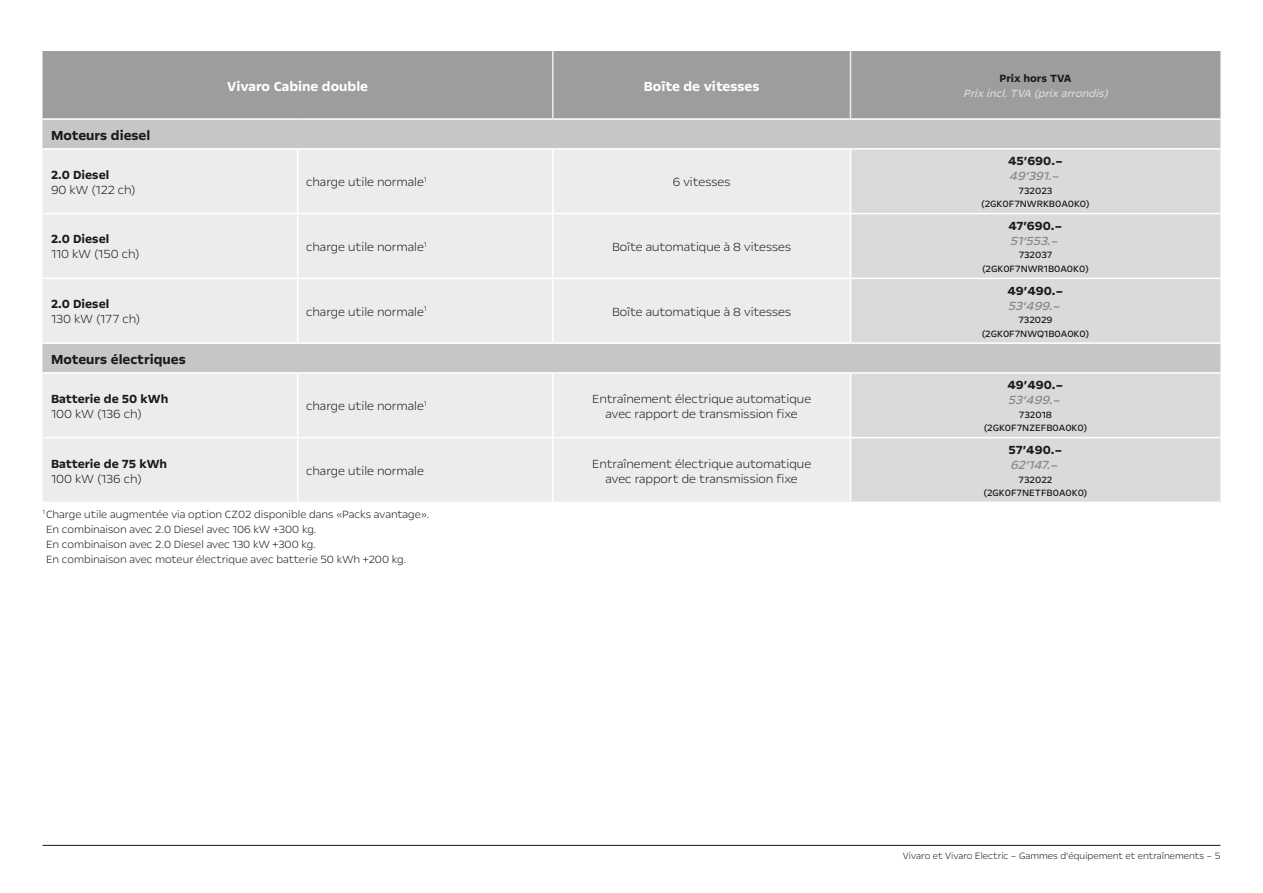
<style>
.page{position:relative;width:1263px;height:893px;background:#fff}
.page>*{position:absolute;margin:0;border:0;box-sizing:border-box;transform-origin:0 0}
.t1{font:700 15px "Opel Next";color:#fff}
.t2{font:700 15px "Opel Next";color:#1a1a18}
.t3{font:300 13.5px/15px "Opel Next";color:#1a1a18;text-align:center}
.t4{font:700 13.5px "Opel Next";color:#1a1a18}
.t5{font:italic 13.5px "Opel Next";color:#878786}
.t6{font:300 12px/15px "Opel Next";color:#1a1a18}
.t7{font:italic 12px "Opel Next";color:#dadada}
.t8{font:700 12px "Opel Next";color:#1a1a18}
.t9{font:10.5px/13.5px "Opel Next";color:#1a1a18;text-align:center}
.t10{font:300 10.5px "Opel Next";color:#1a1a18}
</style>
<div class="page">
<hr style="left:43px;top:845px;width:1177px;height:1px;background:#1a1a18">
<div style="left:43px;top:51px;width:1177px;height:67px;background:#9c9d9d"></div>
<div style="left:43px;top:120px;width:1177px;height:28px;background:#c5c6c6"></div>
<svg style="left:43px;top:150px;width:807px;height:352px;background:#e8e8e9"></svg>
<svg style="left:850px;top:150px;width:370px;height:352px;background:#d8d8d8"></svg>
<hr style="left:297px;top:150px;width:1px;height:63px;background:#fff">
<hr style="left:43px;top:213px;width:255px;height:1px;background:#fff">
<hr style="left:297px;top:214px;width:1px;height:64px;background:#fff">
<hr style="left:43px;top:278px;width:255px;height:1px;background:#fff">
<hr style="left:297px;top:279px;width:1px;height:63px;background:#fff">
<hr style="left:297px;top:374px;width:1px;height:63px;background:#fff">
<hr style="left:43px;top:437px;width:255px;height:1px;background:#fff">
<hr style="left:297px;top:438px;width:1px;height:64px;background:#fff">
<hr style="left:553px;top:278px;width:297px;height:1px;background:#fff">
<hr style="left:43px;top:342px;width:255px;height:2px;background:#fff">
<hr style="left:298px;top:342px;width:255px;height:2px;background:#fff">
<hr style="left:553px;top:342px;width:297px;height:2px;background:#fff">
<hr style="left:850px;top:150px;width:1px;height:63px;background:#fff">
<hr style="left:553px;top:213px;width:297px;height:1px;background:#fff">
<hr style="left:850px;top:213px;width:370px;height:1px;background:#fff">
<hr style="left:850px;top:214px;width:1px;height:64px;background:#fff">
<hr style="left:850px;top:278px;width:370px;height:1px;background:#fff">
<hr style="left:850px;top:279px;width:1px;height:63px;background:#fff">
<hr style="left:850px;top:342px;width:370px;height:2px;background:#fff">
<hr style="left:553px;top:372px;width:297px;height:2px;background:#fff">
<hr style="left:850px;top:372px;width:370px;height:2px;background:#fff">
<hr style="left:850px;top:374px;width:1px;height:63px;background:#fff">
<hr style="left:553px;top:437px;width:297px;height:1px;background:#fff">
<hr style="left:850px;top:437px;width:370px;height:1px;background:#fff">
<hr style="left:850px;top:438px;width:1px;height:64px;background:#fff">
<hr style="left:298px;top:213px;width:255px;height:1px;background:#fff">
<hr style="left:298px;top:278px;width:255px;height:1px;background:#fff">
<hr style="left:43px;top:372px;width:255px;height:2px;background:#fff">
<hr style="left:298px;top:372px;width:255px;height:2px;background:#fff">
<hr style="left:298px;top:437px;width:255px;height:1px;background:#fff">
<hr style="left:552px;top:51px;width:2px;height:67px;background:#ececed">
<hr style="left:850px;top:51px;width:1px;height:67px;background:#ececed">
<hr style="left:552px;top:150px;width:2px;height:63px;background:#fff">
<hr style="left:552px;top:214px;width:2px;height:64px;background:#fff">
<hr style="left:552px;top:279px;width:2px;height:63px;background:#fff">
<hr style="left:552px;top:374px;width:2px;height:63px;background:#fff">
<hr style="left:552px;top:438px;width:2px;height:64px;background:#fff">
<p class="t2" style="left:51px;top:126px;width:101px">Moteurs diesel</p>
<p class="t4" style="left:51px;top:166px;width:60px">2.0 Diesel</p>
<p class="t3" style="left:51px;top:182px;width:86px">90 kW (122 ch)</p>
<p class="t4" style="left:51px;top:231px;width:60px">2.0 Diesel</p>
<p class="t3" style="left:51px;top:246px;width:90px">110 kW (150 ch)</p>
<p class="t4" style="left:51px;top:296px;width:60px">2.0 Diesel</p>
<p class="t3" style="left:51px;top:311px;width:91px">130 kW (177 ch)</p>
<p class="t2" style="left:51px;top:350px;width:136px">Moteurs électriques</p>
<p class="t4" style="left:51px;top:390px;width:119px">Batterie de 50 kWh</p>
<p class="t3" style="left:51px;top:406px;width:92px">100 kW (136 ch)</p>
<p class="t4" style="left:51px;top:455px;width:118px">Batterie de 75 kWh</p>
<p class="t3" style="left:51px;top:470px;width:92px">100 kW (136 ch)</p>
<p class="t1" style="left:227px;top:77px;width:142px">Vivaro Cabine double</p>
<p class="t1" style="left:644px;top:77px;width:117px">Boîte de vitesses</p>
<p class="t3" style="left:306px;top:174px;width:122px">charge utile normale<sup>1</sup></p>
<p class="t3" style="left:673px;top:174px;width:59px">6 vitesses</p>
<p class="t3" style="left:306px;top:239px;width:122px">charge utile normale<sup>1</sup></p>
<p class="t3" style="left:612px;top:239px;width:181px">Boîte automatique à 8 vitesses</p>
<p class="t3" style="left:306px;top:304px;width:122px">charge utile normale<sup>1</sup></p>
<p class="t3" style="left:612px;top:304px;width:181px">Boîte automatique à 8 vitesses</p>
<p class="t3" style="left:306px;top:398px;width:122px">charge utile normale<sup>1</sup></p>
<p class="t3" style="left:592px;top:391px;width:221px">Entraînement électrique automatique avec rapport de transmission fixe</p>
<p class="t3" style="left:306px;top:463px;width:119px">charge utile normale</p>
<p class="t3" style="left:592px;top:455px;width:221px">Entraînement électrique automatique avec rapport de transmission fixe</p>
<p class="t6" style="left:43px;top:506px;width:388px"><sup>1</sup> Charge utile augmentée via option CZ02 disponible dans «Packs avantage».<br>En combinaison avec 2.0 Diesel avec 106 kW +300 kg.<br>En combinaison avec 2.0 Diesel avec 130 kW +300 kg.<br>En combinaison avec moteur électrique avec batterie 50 kWh +200 kg.</p>
<p class="t8" style="left:999px;top:71px;width:74px">Prix hors TVA</p>
<p class="t7" style="left:963px;top:86px;width:150px">Prixincl.TVA (prixarrondis)</p>
<p class="t4" style="left:1008px;top:153px;width:56px">45’690.–</p>
<p class="t5" style="left:1009px;top:168px;width:56px">49’391.–</p>
<p class="t9" style="left:981px;top:184px;width:110px">732023 (2GK0F7NWRKB0A0K0)</p>
<p class="t4" style="left:1008px;top:217px;width:55px">47’690.–</p>
<p class="t5" style="left:1010px;top:232px;width:54px">51’553.–</p>
<p class="t9" style="left:982px;top:248px;width:108px">732037 (2GK0F7NWR1B0A0K0)</p>
<p class="t4" style="left:1007px;top:282px;width:57px">49’490.–</p>
<p class="t5" style="left:1008px;top:297px;width:58px">53’499.–</p>
<p class="t9" style="left:982px;top:313px;width:109px">732029 (2GK0F7NWQ1B0A0K0)</p>
<p class="t4" style="left:1007px;top:377px;width:57px">49’490.–</p>
<p class="t5" style="left:1008px;top:392px;width:58px">53’499.–</p>
<p class="t9" style="left:984px;top:408px;width:105px">732018 (2GK0F7NZEFB0A0K0)</p>
<p class="t4" style="left:1008px;top:442px;width:55px">57’490.–</p>
<p class="t5" style="left:1010px;top:456px;width:53px">62’147.–</p>
<p class="t9" style="left:983px;top:472px;width:106px">732022 (2GK0F7NETFB0A0K0)</p>
<p class="t10" style="left:903px;top:849px;width:319px">Vivaro et Vivaro Electric – Gammes d’équipement et entraînements – 5</p>
</div>
